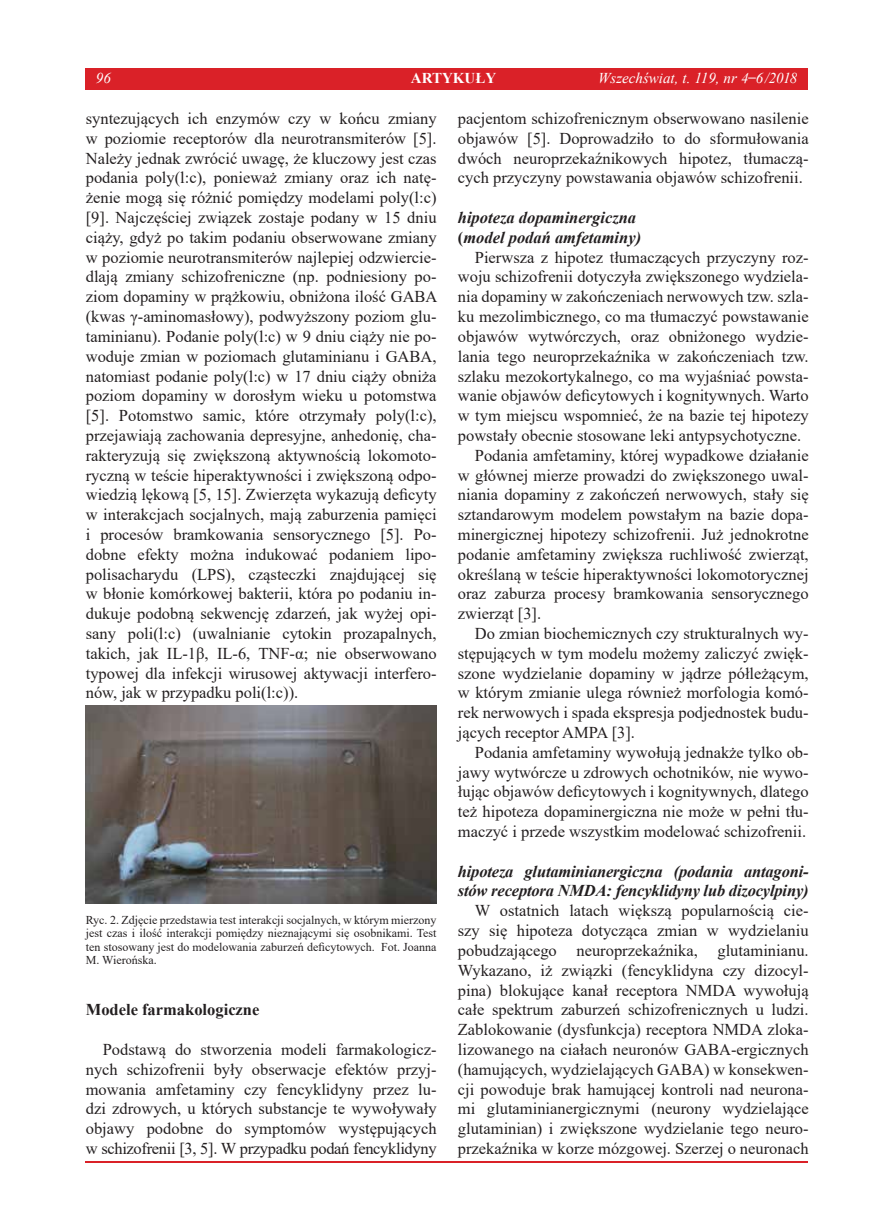
<style>
.page{position:relative;width:893px;height:1225px;background:#fff}
.page>*{position:absolute;margin:0;border:0;box-sizing:border-box;transform-origin:0 0}
.t1{font:16.5px/19.8px "Times New Roman";color:#231f20;text-align:justify}
.t2{font:italic 700 16.5px/19.8px "Times New Roman";letter-spacing:-.01em;color:#231f20}
.t3{font:700 16.5px "Times New Roman";color:#231f20}
.t4{font:italic 15px "Times New Roman";color:#fff}
.t5{font:700 15px "Times New Roman";color:#fff}
.t6{font:12px/13.2px "Times New Roman";color:#231f20;text-align:justify}
.s1{font-style:normal}
</style>
<div class="page">
<hr style="left:85px;top:1161px;width:723px;height:1px;background:#da2128">
<img style="left:85px;top:706px;width:352px;height:197px">
<div style="left:85px;top:68px;width:723px;height:21px;background:#da2128"></div>
<p class="t4" style="left:96px;top:68px;width:16px">96</p>
<p class="t5" style="left:411px;top:67px;width:87px">ARTYKUŁY</p>
<p class="t4" style="left:598px;top:68px;width:201px">Wszechświat, t. 119, nr 4 <span class="s1">̶</span>6/2018</p>
<p class="t1" style="left:86px;top:108px;width:353px">syntezujących ich enzymów czy w końcu zmiany w poziomie receptorów dla neurotransmiterów [5].<br>Należy jednak zwrócić uwagę, że kluczowy jest czas podania poly(l:c), ponieważ zmiany oraz ich natę&shy;żenie mogą się różnić pomiędzy modelami poly(l:c) [9]. Najczęściej związek zostaje podany w 15 dniu ciąży, gdyż po takim podaniu obserwowane zmiany w poziomie neurotransmiterów najlepiej odzwiercie&shy;dlają zmiany schizofreniczne (np. podniesiony po&shy;ziom dopaminy w prążkowiu, obniżona ilość GABA (kwas γ-aminomasłowy), podwyższony poziom glu&shy;taminianu). Podanie poly(l:c) w 9 dniu ciąży nie po&shy;woduje zmian w poziomach glutaminianu i GABA, natomiast podanie poly(l:c) w 17 dniu ciąży obniża poziom dopaminy w dorosłym wieku u potomstwa [5]. Potomstwo samic, które otrzymały poly(l:c), przejawiają zachowania depresyjne, anhedonię, cha&shy;rakteryzują się zwiększoną aktywnością lokomoto&shy;ryczną w teście hiperaktywności i zwiększoną odpo&shy;wiedzią lękową [5, 15]. Zwierzęta wykazują deficyty w interakcjach socjalnych, mają zaburzenia pamięci i procesów bramkowania sensorycznego [5]. Po&shy;dobne efekty można indukować podaniem lipo&shy;polisacharydu (LPS), cząsteczki znajdującej się w błonie komórkowej bakterii, która po podaniu in&shy;dukuje podobną sekwencję zdarzeń, jak wyżej opi&shy;sany poli(l:c) (uwalnianie cytokin prozapalnych, takich, jak IL-1β, IL-6, TNF-α; nie obserwowano typowej dla infekcji wirusowej aktywacji interfero&shy;nów, jak w przypadku poli(l:c)).</p>
<p class="t6" style="left:86px;top:913px;width:352px">Ryc. 2. Zdjęcie przedstawia test interakcji socjalnych, w którym mierzony jest czas i ilość interakcji pomiędzy nieznającymi się osobnikami. Test ten stosowany jest do modelowania zaburzeń deficytowych. Fot. Joanna M. Wierońska.</p>
<p class="t3" style="left:86px;top:998px;width:175px">Modele farmakologiczne</p>
<p class="t1" style="left:86px;top:1039px;width:352px;text-indent:17px">Podstawą do stworzenia modeli farmakologicz&shy;nych schizofrenii były obserwacje efektów przyj&shy;mowania amfetaminy czy fencyklidyny przez lu&shy;dzi zdrowych, u których substancje te wywoływały objawy podobne do symptomów występujących w schizofrenii [3, 5]. W przypadku podań fencyklidyny</p>
<p class="t1" style="left:458px;top:108px;width:352px">pacjentom schizofrenicznym obserwowano nasilenie objawów [5]. Doprowadziło to do sformułowania dwóch neuroprzekaźnikowych hipotez, tłumaczą&shy;cych przyczyny powstawania objawów schizofrenii.</p>
<p class="t2" style="left:458px;top:207px;width:180px">hipoteza dopaminergiczna</p>
<p class="t2" style="left:458px;top:227px;width:185px"><span class="s1">(</span>model podań amfetaminy)</p>
<p class="t1" style="left:475px;top:247px;width:335px">Pierwsza z hipotez tłumaczących przyczyny roz-</p>
<p class="t1" style="left:458px;top:266px;width:352px">woju schizofrenii dotyczyła zwiększonego wydziela-</p>
<p class="t1" style="left:458px;top:286px;width:352px">nia dopaminy w zakończeniach nerwowych tzw. szla-</p>
<p class="t1" style="left:458px;top:306px;width:352px">ku mezolimbicznego, co ma tłumaczyć powstawanie</p>
<p class="t1" style="left:458px;top:326px;width:352px">objawów wytwórczych, oraz obniżonego wydzie-</p>
<p class="t1" style="left:458px;top:346px;width:352px">lania tego neuroprzekaźnika w zakończeniach tzw.</p>
<p class="t1" style="left:458px;top:365px;width:352px">szlaku mezokortykalnego, co ma wyjaśniać powsta-</p>
<p class="t1" style="left:458px;top:385px;width:352px">wanie objawów deficytowych i kognitywnych. Warto</p>
<p class="t1" style="left:458px;top:405px;width:352px">w tym miejscu wspomnieć, że na bazie tej hipotezy</p>
<p class="t1" style="left:458px;top:425px;width:345px">powstały obecnie stosowane leki antypsychotyczne.</p>
<p class="t1" style="left:475px;top:445px;width:335px">Podania amfetaminy, której wypadkowe działanie</p>
<p class="t1" style="left:458px;top:464px;width:352px">w głównej mierze prowadzi do zwiększonego uwal-</p>
<p class="t1" style="left:458px;top:484px;width:352px">niania dopaminy z zakończeń nerwowych, stały się</p>
<p class="t1" style="left:458px;top:504px;width:352px">sztandarowym modelem powstałym na bazie dopa-</p>
<p class="t1" style="left:458px;top:524px;width:352px">minergicznej hipotezy schizofrenii. Już jednokrotne</p>
<p class="t1" style="left:458px;top:544px;width:352px">podanie amfetaminy zwiększa ruchliwość zwierząt,</p>
<p class="t1" style="left:458px;top:563px;width:352px">określaną w teście hiperaktywności lokomotorycznej</p>
<p class="t1" style="left:458px;top:583px;width:352px">oraz zaburza procesy bramkowania sensorycznego</p>
<p class="t1" style="left:458px;top:603px;width:85px">zwierząt [3].</p>
<p class="t1" style="left:475px;top:623px;width:335px">Do zmian biochemicznych czy strukturalnych wy-</p>
<p class="t1" style="left:458px;top:643px;width:352px">stępujących w tym modelu możemy zaliczyć zwięk-</p>
<p class="t1" style="left:458px;top:662px;width:352px">szone wydzielanie dopaminy w jądrze półleżącym,</p>
<p class="t1" style="left:458px;top:682px;width:352px">w którym zmianie ulega również morfologia komó-</p>
<p class="t1" style="left:458px;top:702px;width:352px">rek nerwowych i spada ekspresja podjednostek budu-</p>
<p class="t1" style="left:458px;top:722px;width:179px">jących receptor AMPA [3].</p>
<p class="t1" style="left:475px;top:742px;width:335px">Podania amfetaminy wywołują jednakże tylko ob-</p>
<p class="t1" style="left:458px;top:761px;width:352px">jawy wytwórcze u zdrowych ochotników, nie wywo-</p>
<p class="t1" style="left:458px;top:781px;width:352px">łując objawów deficytowych i kognitywnych, dlatego</p>
<p class="t1" style="left:458px;top:801px;width:352px">też hipoteza dopaminergiczna nie może w pełni tłu-</p>
<p class="t1" style="left:458px;top:821px;width:350px">maczyć i przede wszystkim modelować schizofrenii.</p>
<p class="t2" style="left:458px;top:860px;width:352px">hipoteza glutaminianergiczna (podania antagoni&shy;stów receptora NMDA: fencyklidyny lub dizocylpiny)</p>
<p class="t1" style="left:458px;top:900px;width:352px;text-indent:17px">W ostatnich latach większą popularnością cie&shy;szy się hipoteza dotycząca zmian w wydzielaniu pobudzającego neuroprzekaźnika, glutaminianu.<br>Wykazano, iż związki (fencyklidyna czy dizocyl&shy;pina) blokujące kanał receptora NMDA wywołują całe spektrum zaburzeń schizofrenicznych u ludzi.<br>Zablokowanie (dysfunkcja) receptora NMDA zloka&shy;lizowanego na ciałach neuronów GABA-ergicznych (hamujących, wydzielających GABA) w konsekwen&shy;cji powoduje brak hamującej kontroli nad neurona&shy;mi glutaminianergicznymi (neurony wydzielające glutaminian) i zwiększone wydzielanie tego neuro&shy;przekaźnika w korze mózgowej. Szerzej o neuronach</p>
</div>
